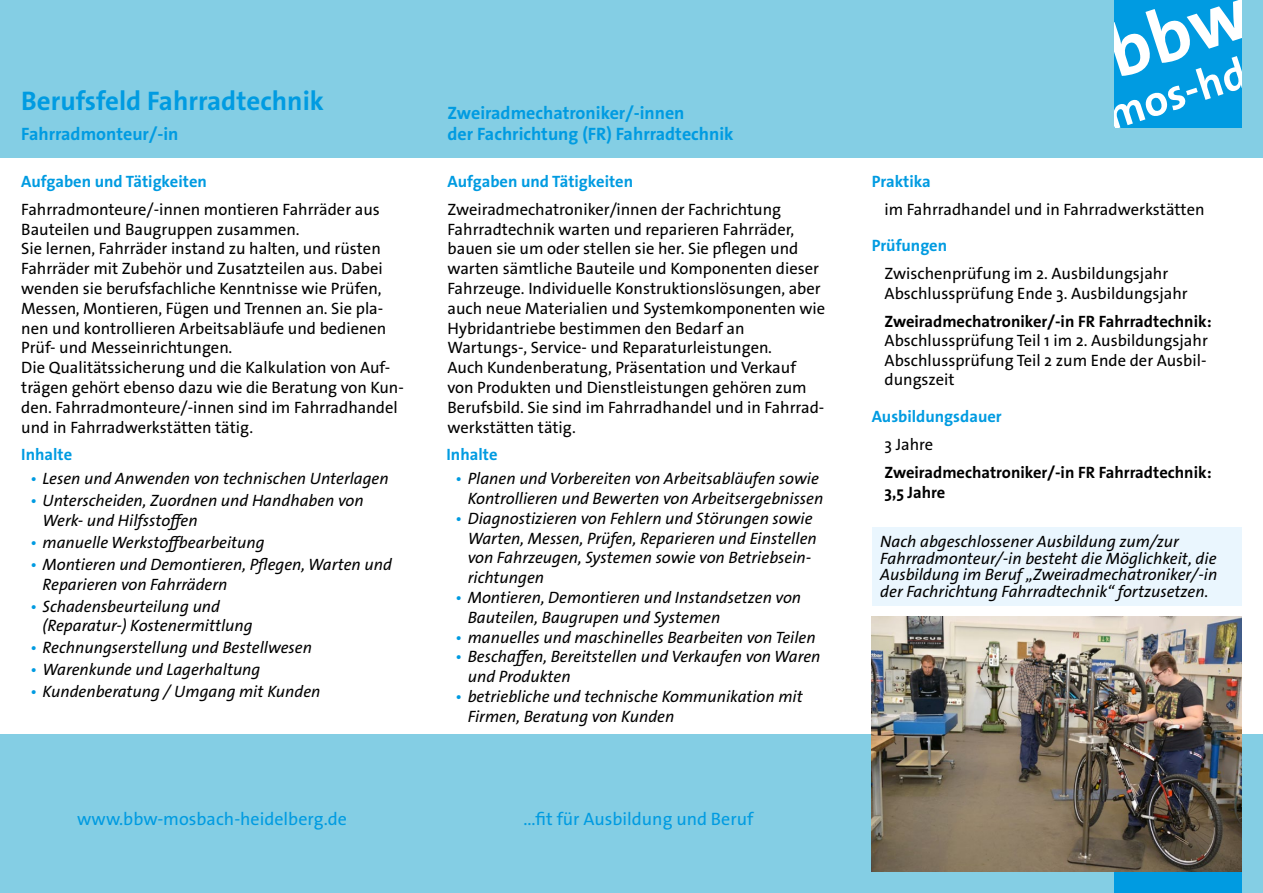
<style>
.page{position:relative;width:1263px;height:893px;background:#fff}
.page>*{position:absolute;margin:0;border:0;box-sizing:border-box;transform-origin:0 0}
.t1{font:700 43.8px "The Sans Os F";color:#fff}
.t2{font:700 27px "The Sans Os F";color:#009be1}
.t3{font:700 18px/21.6px "The Sans Os F";color:#009be1}
.t4{font:18px "The Sans Os F";color:#009be1}
.t5{font:16.5px/19.8px "The Sans Os F";color:#000}
.t6{font:italic 16.5px/19.8px "The Sans Os F";color:#000}
.t7{font:700 16.5px "The Sans Os F";color:#009be1}
.t8{font:700 16.5px/19.5px "The Sans Os F";color:#000}
.s1{color:#009be1}
</style>
<div class="page">
<div style="left:0;top:0;width:1263px;height:157px;background:#84cee4"></div>
<div style="left:0;top:734px;width:1263px;height:159px;background:#84cee4"></div>
<div style="left:872px;top:527px;width:370px;height:78px;background:#eaf6fe"></div>
<div style="left:1114px;top:850px;width:128px;height:43px;background:#009be1"></div>
<img style="left:872px;top:617px;width:370px;height:255px">
<div style="left:1114px;top:0;width:128px;height:128px;background:#009be1"></div>
<h2 class="t2" style="left:21px;top:84px;width:304px">Berufsfeld Fahrradtechnik</h2>
<p class="t3" style="left:21px;top:124px;width:159px">Fahrradmonteur/-in</p>
<p class="t7" style="left:21px;top:170px;width:187px">Aufgaben und Tätigkeiten</p>
<p class="t5" style="left:21px;top:199px;width:384px">Fahrradmonteure/-innen montieren Fahrräder aus Bauteilen und Baugruppen zusammen.<br>Sie lernen, Fahrräder instand zu halten, und rüsten Fahrräder mit Zubehör und Zusatzteilen aus. Dabei wenden sie berufsfachliche Kenntnisse wie Prüfen, Messen, Montieren, Fügen und Trennen an. Sie pla&shy;nen und kontrollieren Arbeitsabläufe und bedienen Prüf- und Messeinrichtungen.<br>Die Qualitätssicherung und die Kalkulation von Auf&shy;trägen gehört ebenso dazu wie die Beratung von Kun&shy;den. Fahrradmonteure/-innen sind im Fahrradhandel und in Fahrradwerkstätten tätig.</p>
<p class="t7" style="left:21px;top:444px;width:53px">Inhalte</p>
<p class="t6" style="left:30px;top:469px;width:360px"><span class="s1">•</span> Lesen und Anwenden von technischen Unterlagen</p>
<p class="t6" style="left:43px;top:491px;width:323px;text-indent:-12px"><span class="s1">•</span> Unterscheiden, Zuordnen und Handhaben von<br>Werk- und Hilfsstoffen</p>
<p class="t6" style="left:30px;top:533px;width:236px"><span class="s1">•</span> manuelle Werkstoffbearbeitung</p>
<p class="t6" style="left:43px;top:555px;width:351px;text-indent:-12px"><span class="s1">•</span> Montieren und Demontieren, Pflegen, Warten und<br>Reparieren von Fahrrädern</p>
<p class="t6" style="left:43px;top:597px;width:212px;text-indent:-12px"><span class="s1">•</span> Schadensbeurteilung und (Reparatur-) Kostenermittlung</p>
<p class="t6" style="left:30px;top:638px;width:284px"><span class="s1">•</span> Rechnungserstellung und Bestellwesen</p>
<p class="t6" style="left:30px;top:660px;width:232px"><span class="s1">•</span> Warenkunde und Lagerhaltung</p>
<p class="t6" style="left:30px;top:682px;width:292px"><span class="s1">•</span> Kundenberatung / Umgang mit Kunden</p>
<p class="t3" style="left:448px;top:102px;width:288px">Zweiradmechatroniker/-innen<br>der Fachrichtung (FR) Fahrradtechnik</p>
<p class="t7" style="left:448px;top:170px;width:187px">Aufgaben und Tätigkeiten</p>
<p class="t5" style="left:448px;top:199px;width:379px">Zweiradmechatroniker/innen der Fachrichtung Fahrradtechnik warten und reparieren Fahrräder, bauen sie um oder stellen sie her. Sie pflegen und warten sämtliche Bauteile und Komponenten dieser Fahrzeuge. Individuelle Konstruktionslösungen, aber auch neue Materialien und Systemkomponenten wie Hybridantriebe bestimmen den Bedarf an Wartungs-, Service- und Reparaturleistungen.<br>Auch Kundenberatung, Präsentation und Verkauf von Produkten und Dienstleistungen gehören zum Berufsbild. Sie sind im Fahrradhandel und in Fahrrad&shy;werkstätten tätig.</p>
<p class="t7" style="left:446px;top:444px;width:53px">Inhalte</p>
<p class="t6" style="left:455px;top:469px;width:370px;text-align:right"><span class="s1">•</span> Planen und Vorbereiten von Arbeitsabläufen sowie<br>Kontrollieren und Bewerten von Arbeitsergebnissen</p>
<p class="t6" style="left:468px;top:509px;width:351px;text-indent:-12px"><span class="s1">•</span> Diagnostizieren von Fehlern und Störungen sowie Warten, Messen, Prüfen, Reparieren und Einstellen von Fahrzeugen, Systemen sowie von Betriebsein&shy;richtungen</p>
<p class="t6" style="left:468px;top:588px;width:335px;text-indent:-12px"><span class="s1">•</span> Montieren, Demontieren und Instandsetzen von<br>Bauteilen, Baugrupen und Systemen</p>
<p class="t6" style="left:455px;top:628px;width:362px"><span class="s1">•</span> manuelles und maschinelles Bearbeiten von Teilen</p>
<p class="t6" style="left:468px;top:647px;width:354px;text-indent:-12px"><span class="s1">•</span> Beschaffen, Bereitstellen und Verkaufen von Waren und Produkten</p>
<p class="t6" style="left:468px;top:687px;width:336px;text-indent:-12px"><span class="s1">•</span> betriebliche und technische Kommunikation mit<br>Firmen, Beratung von Kunden</p>
<p class="t4" style="left:77px;top:808px;width:271px">www.bbw-mosbach-heidelberg.de</p>
<p class="t4" style="left:523px;top:808px;width:232px">...fit für Ausbildung und Beruf</p>
<h1 class="t1" style="left:1099px;top:89px;width:146px;rotate:-18deg">mos-hd</h1>
<p class="t7" style="left:872px;top:170px;width:61px">Praktika</p>
<p class="t5" style="left:884px;top:199px;width:322px">im Fahrradhandel und in Fahrradwerkstätten</p>
<p class="t7" style="left:872px;top:235px;width:77px">Prüfungen</p>
<p class="t5" style="left:884px;top:264px;width:305px">Zwischenprüfung im 2. Ausbildungsjahr<br>Abschlussprüfung Ende 3. Ausbildungsjahr</p>
<p class="t8" style="left:884px;top:312px;width:329px">Zweiradmechatroniker/-in FR Fahrradtechnik:</p>
<p class="t5" style="left:884px;top:331px;width:325px;text-align:justify">Abschlussprüfung Teil 1 im 2. Ausbildungsjahr Abschlussprüfung Teil 2 zum Ende der Ausbil&shy;dungszeit</p>
<p class="t7" style="left:872px;top:406px;width:132px">Ausbildungsdauer</p>
<p class="t5" style="left:884px;top:435px;width:50px">3 Jahre</p>
<p class="t8" style="left:884px;top:463px;width:329px">Zweiradmechatroniker/-in FR Fahrradtechnik:<br>3,5 Jahre</p>
<p class="t6" style="left:880px;top:534px;width:338px;line-height:16.5px">Nach abgeschlossener Ausbildung zum/zur Fahrradmonteur/-in besteht die Möglichkeit, die Ausbildung im Beruf „Zweiradmechatroniker/-in der Fachrichtung Fahrradtechnik“ fortzusetzen.</p>
</div>
